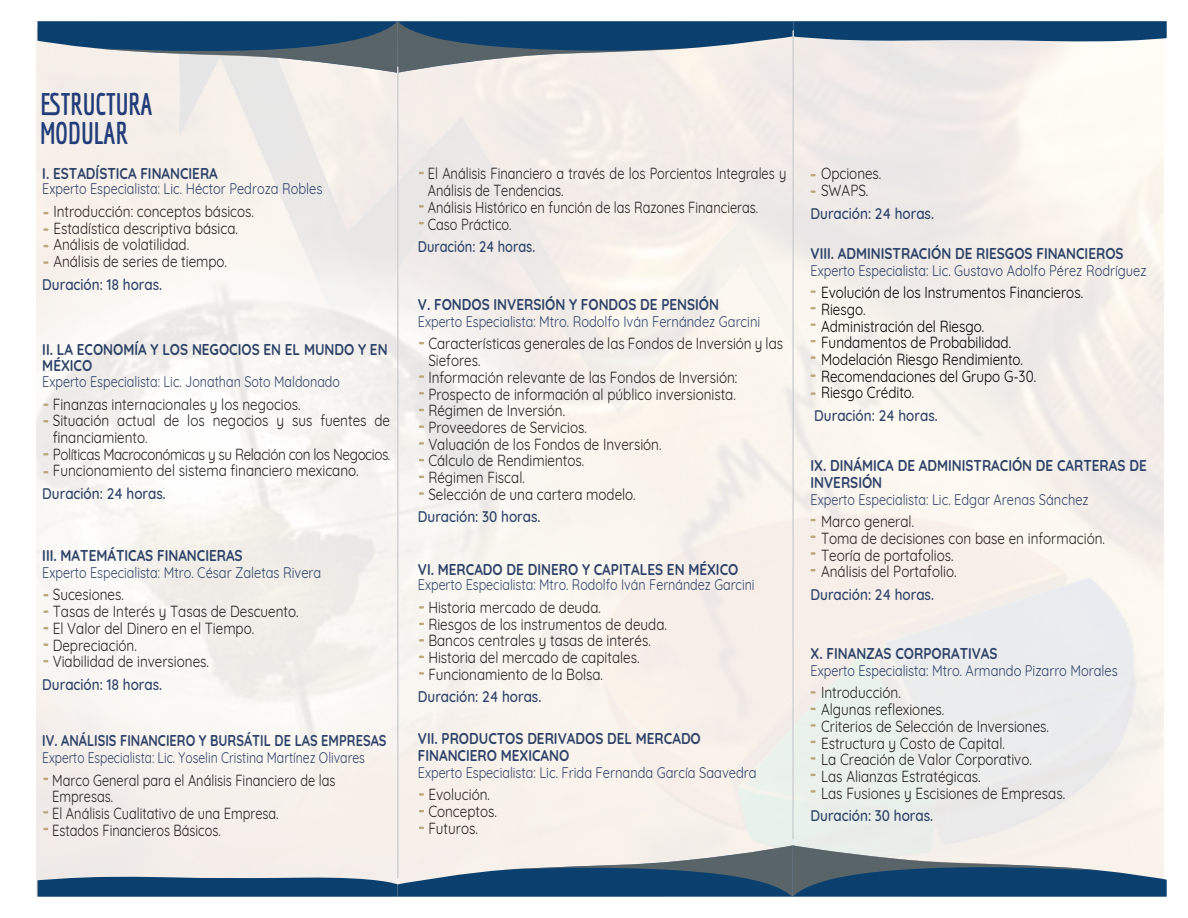
<style>
.page{position:relative;width:1188px;height:918px;background:#fff}
.page>*{position:absolute;margin:0;border:0;box-sizing:border-box;transform-origin:0 0}
.t1{font:700 30.45px/30px "Economica";color:#223d79;scale:.88 1}
.t2{font:15.75px/16.6px "Quicksand";color:#231f20;scale:.86 1}
.t3{font:700 15.75px/16.6px "Quicksand";color:#2f4368;scale:.86 1}
.t4{font:15.75px/16.6px "Quicksand";color:#231f20;scale:.82 1}
.t5{font:15.75px/16.6px "Quicksand";color:#000001;scale:.86 1}
.t6{font:500 15.75px "Quicksand";color:#2f4368;scale:.86 1}
.t7{font:700 15.75px "Quicksand";color:#2f4368;scale:.82 1}
.t8{font:500 15.75px "Quicksand";color:#2f4368;scale:.82 1}
.t9{font:15px "Quicksand";color:#2f4368;scale:.84 1}
.t10{font:15px "Quicksand";color:#2f4368;scale:.8 1}
</style>
<div class="page">
<svg style="left:37px;top:845px;width:1130px;height:52px;background:#7f94a6"></svg>
<svg style="left:37px;top:47px;width:1127px;height:26px;background:#cfcfce"></svg>
<svg style="left:418px;top:341px;width:7px;height:4px"></svg>
<svg style="left:418px;top:375px;width:7px;height:4px"></svg>
<svg style="left:418px;top:391px;width:7px;height:4px"></svg>
<svg style="left:418px;top:408px;width:7px;height:4px"></svg>
<svg style="left:418px;top:425px;width:7px;height:4px"></svg>
<svg style="left:418px;top:441px;width:7px;height:4px"></svg>
<svg style="left:418px;top:458px;width:7px;height:4px"></svg>
<svg style="left:418px;top:475px;width:7px;height:4px"></svg>
<svg style="left:418px;top:492px;width:7px;height:4px"></svg>
<svg style="left:43px;top:403px;width:6px;height:4px"></svg>
<svg style="left:43px;top:419px;width:6px;height:4px"></svg>
<svg style="left:43px;top:452px;width:6px;height:4px"></svg>
<svg style="left:43px;top:470px;width:6px;height:4px"></svg>
<svg style="left:43px;top:777px;width:6px;height:4px"></svg>
<svg style="left:43px;top:810px;width:6px;height:4px"></svg>
<svg style="left:43px;top:827px;width:6px;height:4px"></svg>
<svg style="left:418px;top:171px;width:7px;height:4px"></svg>
<svg style="left:418px;top:204px;width:7px;height:4px"></svg>
<svg style="left:418px;top:221px;width:7px;height:4px"></svg>
<svg style="left:43px;top:593px;width:6px;height:4px"></svg>
<svg style="left:43px;top:610px;width:6px;height:4px"></svg>
<svg style="left:43px;top:626px;width:6px;height:4px"></svg>
<svg style="left:43px;top:643px;width:6px;height:4px"></svg>
<svg style="left:43px;top:659px;width:6px;height:4px"></svg>
<svg style="left:810px;top:690px;width:6px;height:4px"></svg>
<svg style="left:810px;top:707px;width:6px;height:4px"></svg>
<svg style="left:810px;top:723px;width:6px;height:4px"></svg>
<svg style="left:810px;top:740px;width:6px;height:4px"></svg>
<svg style="left:810px;top:756px;width:6px;height:4px"></svg>
<svg style="left:810px;top:773px;width:6px;height:4px"></svg>
<svg style="left:810px;top:789px;width:6px;height:4px"></svg>
<svg style="left:810px;top:173px;width:6px;height:4px"></svg>
<svg style="left:810px;top:190px;width:6px;height:4px"></svg>
<svg style="left:810px;top:290px;width:6px;height:4px"></svg>
<svg style="left:810px;top:306px;width:6px;height:4px"></svg>
<svg style="left:810px;top:323px;width:6px;height:4px"></svg>
<svg style="left:810px;top:339px;width:6px;height:4px"></svg>
<svg style="left:810px;top:356px;width:6px;height:4px"></svg>
<svg style="left:810px;top:374px;width:6px;height:4px"></svg>
<svg style="left:810px;top:392px;width:6px;height:4px"></svg>
<svg style="left:418px;top:605px;width:7px;height:4px"></svg>
<svg style="left:418px;top:622px;width:7px;height:4px"></svg>
<svg style="left:418px;top:638px;width:7px;height:4px"></svg>
<svg style="left:418px;top:655px;width:7px;height:4px"></svg>
<svg style="left:418px;top:671px;width:7px;height:4px"></svg>
<svg style="left:810px;top:518px;width:6px;height:4px"></svg>
<svg style="left:810px;top:535px;width:6px;height:4px"></svg>
<svg style="left:810px;top:552px;width:6px;height:3px"></svg>
<svg style="left:810px;top:568px;width:6px;height:4px"></svg>
<svg style="left:418px;top:792px;width:7px;height:4px"></svg>
<svg style="left:418px;top:809px;width:7px;height:4px"></svg>
<svg style="left:418px;top:826px;width:7px;height:4px"></svg>
<hr style="left:397px;top:67px;width:2px;height:811px;background:#d1d2d4">
<hr style="left:792px;top:30px;width:2px;height:809px;background:#d1d2d4">
<svg style="left:398px;top:21px;width:395px;height:26px;background:#1d4b74"></svg>
<svg style="left:793px;top:21px;width:374px;height:26px;background:#496f8f"></svg>
<svg style="left:36px;top:21px;width:362px;height:26px;background:#174771"></svg>
<svg style="left:43px;top:211px;width:6px;height:4px"></svg>
<svg style="left:43px;top:228px;width:6px;height:4px"></svg>
<svg style="left:43px;top:244px;width:6px;height:4px"></svg>
<svg style="left:43px;top:261px;width:6px;height:4px"></svg>
<h1 class="t1" style="left:40px;top:88px;width:129px">ESTRUCTURA<br>MODULAR</h1>
<p class="t3" style="left:42px;top:164px;width:206px">I. ESTADÍSTICA FINANCIERA</p>
<p class="t9" style="left:42px;top:177px;width:335px">Experto Especialista: Lic. Héctor Pedroza Robles</p>
<p class="t2" style="left:53px;top:201px;width:235px">Introducción: conceptos básicos.<br>Estadística descriptiva básica.<br>Análisis de volatilidad.<br>Análisis de series de tiempo.</p>
<p class="t6" style="left:42px;top:271px;width:141px">Duración: 18 horas.</p>
<p class="t3" style="left:42px;top:339px;width:403px">II. LA ECONOMÍA Y LOS NEGOCIOS EN EL MUNDO Y EN<br>MÉXICO</p>
<p class="t9" style="left:42px;top:370px;width:356px">Experto Especialista: Lic. Jonathan Soto Maldonado</p>
<p class="t2" style="left:53px;top:394px;width:394px">Finanzas internacionales y los negocios.<br>Situación actual de los negocios y sus fuentes de financiamiento.<br>Políticas Macroconómicas y su Relación con los Negocios.<br>Funcionamiento del sistema financiero mexicano.</p>
<p class="t6" style="left:42px;top:481px;width:145px">Duración: 24 horas.</p>
<p class="t3" style="left:42px;top:546px;width:235px">III. MATEMÁTICAS FINANCIERAS</p>
<p class="t9" style="left:42px;top:561px;width:334px">Experto Especialista: Mtro. César Zaletas Rivera</p>
<p class="t2" style="left:53px;top:585px;width:287px">Sucesiones.<br>Tasas de Interés y Tasas de Descuento.<br>El Valor del Dinero en el Tiempo.<br>Depreciación.<br>Viabilidad de inversiones.</p>
<p class="t6" style="left:42px;top:671px;width:141px">Duración: 18 horas.</p>
<p class="t7" style="left:42px;top:728px;width:421px">IV. ANÁLISIS FINANCIERO Y BURSÁTIL DE LAS EMPRESAS</p>
<p class="t10" style="left:42px;top:746px;width:405px">Experto Especialista: Lic. Yoselin Cristina Martínez Olivares</p>
<p class="t4" style="left:52px;top:770px;width:347px">Marco General para el Análisis Financiero de las<br>Empresas.<br>El Análisis Cualitativo de una Empresa.<br>Estados Financieros Básicos.</p>
<p class="t4" style="left:428px;top:164px;width:439px">El Análisis Financiero a través de los Porcientos Integrales y Análisis de Tendencias.<br>Análisis Histórico en función de las Razones Financieras.<br>Caso Práctico.</p>
<p class="t8" style="left:418px;top:234px;width:145px">Duración: 24 horas.</p>
<p class="t3" style="left:418px;top:295px;width:352px">V. FONDOS INVERSIÓN Y FONDOS DE PENSIÓN</p>
<p class="t9" style="left:418px;top:310px;width:409px">Experto Especialista: Mtro. Rodolfo Iván Fernández Garcini</p>
<p class="t2" style="left:428px;top:334px;width:414px">Características generales de las Fondos de Inversión y las Siefores.<br>Información relevante de las Fondos de Inversión:<br>Prospecto de información al público inversionista.<br>Régimen de Inversión.<br>Proveedores de Servicios.<br>Valuación de los Fondos de Inversión.<br>Cálculo de Rendimientos.<br>Régimen Fiscal.<br>Selección de una cartera modelo.</p>
<p class="t6" style="left:418px;top:504px;width:144px">Duración: 30 horas.</p>
<p class="t3" style="left:418px;top:559px;width:374px">VI. MERCADO DE DINERO Y CAPITALES EN MÉXICO</p>
<p class="t9" style="left:418px;top:573px;width:402px">Experto Especialista: Mtro. Rodolfo Iván Fernández Garcini</p>
<p class="t2" style="left:428px;top:597px;width:279px">Historia mercado de deuda.<br>Riesgos de los instrumentos de deuda.<br>Bancos centrales y tasas de interés.<br>Historia del mercado de capitales.<br>Funcionamiento de la Bolsa.</p>
<p class="t6" style="left:418px;top:684px;width:145px">Duración: 24 horas.</p>
<p class="t3" style="left:418px;top:729px;width:331px">VII. PRODUCTOS DERIVADOS DEL MERCADO<br>FINANCIERO MEXICANO</p>
<p class="t9" style="left:418px;top:761px;width:405px">Experto Especialista: Lic. Frida Fernanda García Saavedra</p>
<p class="t2" style="left:428px;top:785px;width:81px">Evolución.<br>Conceptos.<br>Futuros.</p>
<p class="t2" style="left:821px;top:164px;width:72px">Opciones.<br>SWAPS.</p>
<p class="t6" style="left:811px;top:200px;width:145px">Duración: 24 horas.</p>
<p class="t3" style="left:811px;top:244px;width:366px">VIII. ADMINISTRACIÓN DE RIESGOS FINANCIEROS</p>
<p class="t9" style="left:811px;top:259px;width:402px">Experto Especialista: Lic. Gustavo Adolfo Pérez Rodríguez</p>
<p class="t5" style="left:821px;top:283px;width:306px">Evolución de los Instrumentos Financieros.<br>Riesgo.<br>Administración del Riesgo.<br>Fundamentos de Probabilidad.<br>Modelación Riesgo Rendimiento.<br>Recomendaciones del Grupo G-30.<br>Riesgo Crédito.</p>
<p class="t6" style="left:814px;top:403px;width:145px">Duración: 24 horas.</p>
<p class="t3" style="left:811px;top:456px;width:392px">IX. DINÁMICA DE ADMINISTRACIÓN DE CARTERAS DE<br>INVERSIÓN</p>
<p class="t9" style="left:811px;top:488px;width:333px">Experto Especialista: Lic. Edgar Arenas Sánchez</p>
<p class="t2" style="left:821px;top:512px;width:332px">Marco general.<br>Toma de decisiones con base en información.<br>Teoría de portafolios.<br>Análisis del Portafolio.</p>
<p class="t6" style="left:811px;top:582px;width:145px">Duración: 24 horas.</p>
<p class="t3" style="left:811px;top:644px;width:219px">X. FINANZAS CORPORATIVAS</p>
<p class="t9" style="left:811px;top:659px;width:367px">Experto Especialista: Mtro. Armando Pizarro Morales</p>
<p class="t2" style="left:821px;top:683px;width:285px">Introducción.<br>Algunas reflexiones.<br>Criterios de Selección de Inversiones.<br>Estructura y Costo de Capital.<br>La Creación de Valor Corporativo.<br>Las Alianzas Estratégicas.<br>Las Fusiones y Escisiones de Empresas.</p>
<p class="t6" style="left:811px;top:803px;width:144px">Duración: 30 horas.</p>
</div>
